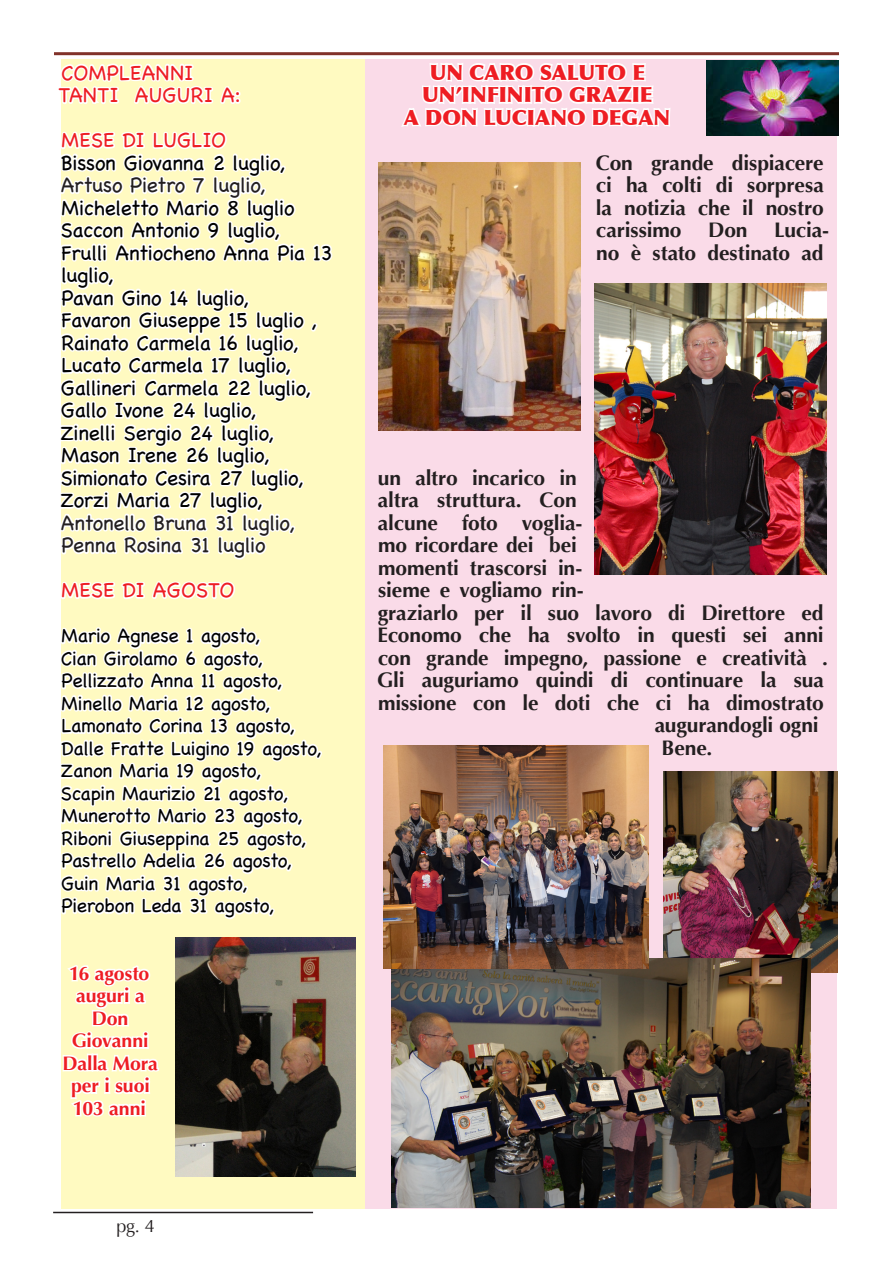
<style>
.page{position:relative;width:893px;height:1263px;background:#fff}
.page>*{position:absolute;margin:0;border:0;box-sizing:border-box;transform-origin:0 0}
.t1{font:700 21px/22.5px "Optima";letter-spacing:-.005em;color:#231f20}
.t2{font:21px/22.5px "Chalkboard";letter-spacing:-.02em;color:#000}
.t3{font:21px "Chalkboard";letter-spacing:-.02em;color:#231f20}
.t4{font:21px "Chalkboard";letter-spacing:.005em;color:#ee1d23}
.t5{font:900 21px "Optima";color:#ee1d23}
.t6{font:19.5px "Chalkboard";letter-spacing:-.02em;color:#000}
.t7{font:700 19.5px/22.5px "Optima";letter-spacing:-.01em;color:#ee1d23;text-align:center}
.t8{font:18px "Optima";color:#231f20}
</style>
<div class="page">
<hr style="left:53px;top:1212px;width:260px;height:1px;background:#231f20">
<hr style="left:54px;top:52px;width:785px;height:3px;background:#81322a">
<div style="left:364px;top:60px;width:473px;height:1149px;background:#fadbe8"></div>
<svg style="left:401px;top:63px;width:270px;height:64px"></svg>
<div style="left:61px;top:59px;width:303px;height:1150px;background:#fffac1"></div>
<svg style="left:55px;top:52px;width:280px;height:868px"></svg>
<svg style="left:62px;top:965px;width:97px;height:152px"></svg>
<img style="left:378px;top:162px;width:202px;height:269px">
<img style="left:594px;top:284px;width:233px;height:290px">
<img style="left:663px;top:771px;width:174px;height:201px">
<img style="left:391px;top:959px;width:419px;height:248px">
<img style="left:383px;top:746px;width:265px;height:222px">
<img style="left:707px;top:61px;width:132px;height:74px">
<img style="left:176px;top:938px;width:179px;height:238px">
<p class="t4" style="left:61px;top:60px;width:134px">COMPLEANNI</p>
<p class="t4" style="left:59px;top:83px;width:184px">TANTI AUGURI A:</p>
<p class="t4" style="left:62px;top:128px;width:166px">MESE DI LUGLIO</p>
<p class="t2" style="left:61px;top:151px;width:226px">Bisson Giovanna 2 luglio,</p>
<p class="t3" style="left:61px;top:173px;width:206px">Artuso Pietro 7 luglio,</p>
<p class="t2" style="left:62px;top:196px;width:234px">Micheletto Mario 8 luglio</p>
<p class="t2" style="left:60px;top:219px;width:221px">Saccon Antonio 9 luglio,</p>
<p class="t2" style="left:61px;top:241px;width:273px">Frulli Antiocheno Anna Pia 13 luglio,</p>
<p class="t2" style="left:61px;top:286px;width:189px">Pavan Gino 14 luglio,</p>
<p class="t2" style="left:62px;top:309px;width:257px">Favaron Giuseppe 15 luglio ,</p>
<p class="t2" style="left:61px;top:331px;width:239px">Rainato Carmela 16 luglio,</p>
<p class="t2" style="left:61px;top:354px;width:231px">Lucato Carmela 17 luglio,</p>
<p class="t2" style="left:61px;top:376px;width:251px">Gallineri Carmela 22 luglio,</p>
<p class="t2" style="left:61px;top:399px;width:197px">Gallo Ivone 24 luglio,</p>
<p class="t2" style="left:60px;top:421px;width:215px">Zinelli Sergio 24 luglio,</p>
<p class="t2" style="left:62px;top:444px;width:209px">Mason Irene 26 luglio,</p>
<p class="t2" style="left:60px;top:466px;width:245px">Simionato Cesira 27 luglio,</p>
<p class="t2" style="left:60px;top:489px;width:204px">Zorzi Maria 27 luglio,</p>
<p class="t3" style="left:61px;top:510px;width:235px">Antonello Bruna 31 luglio,</p>
<p class="t3" style="left:61px;top:533px;width:205px">Penna Rosina 31 luglio</p>
<p class="t4" style="left:62px;top:578px;width:175px">MESE DI AGOSTO</p>
<p class="t6" style="left:62px;top:624px;width:200px">Mario Agnese 1 agosto,</p>
<p class="t6" style="left:61px;top:647px;width:203px">Cian Girolamo 6 agosto,</p>
<p class="t6" style="left:62px;top:669px;width:222px">Pellizzato Anna 11 agosto,</p>
<p class="t6" style="left:62px;top:692px;width:210px">Minello Maria 12 agosto,</p>
<p class="t6" style="left:62px;top:714px;width:235px">Lamonato Corina 13 agosto,</p>
<p class="t6" style="left:61px;top:737px;width:261px">Dalle Fratte Luigino 19 agosto,</p>
<p class="t6" style="left:60px;top:759px;width:202px">Zanon Maria 19 agosto,</p>
<p class="t6" style="left:60px;top:782px;width:229px">Scapin Maurizio 21 agosto,</p>
<p class="t6" style="left:62px;top:804px;width:242px">Munerotto Mario 23 agosto,</p>
<p class="t6" style="left:61px;top:827px;width:246px">Riboni Giuseppina 25 agosto,</p>
<p class="t6" style="left:62px;top:849px;width:232px">Pastrello Adelia 26 agosto,</p>
<p class="t6" style="left:61px;top:872px;width:188px">Guin Maria 31 agosto,</p>
<p class="t6" style="left:62px;top:894px;width:214px">Pierobon Leda 31 agosto,</p>
<p class="t7" style="left:69px;top:962px;width:82px">16 agosto auguri a</p>
<p class="t7" style="left:92px;top:1007px;width:38px">Don</p>
<p class="t7" style="left:63px;top:1030px;width:97px">Giovanni<br>Dalla Mora</p>
<p class="t7" style="left:71px;top:1075px;width:80px;text-align:left">per i suoi<br>103 anni</p>
<p class="t8" style="left:116px;top:1215px;width:40px">pg. 4</p>
<p class="t5" style="left:430px;top:60px;width:217px">UN CARO SALUTO E</p>
<p class="t5" style="left:422px;top:82px;width:232px">UN’INFINITO GRAZIE</p>
<p class="t5" style="left:404px;top:105px;width:268px">A DON LUCIANO DEGAN</p>
<p class="t1" style="left:596px;top:152px;width:229px;text-align:justify">Con grande dispiacere ci ha colti di sorpresa la notizia che il nostro carissimo</p>
<p class="t1" style="left:596px;top:219px;width:234px;text-align:right">Lucia-<br>no è stato destinato ad</p>
<p class="t1" style="left:708px;top:219px;width:41px">Don</p>
<p class="t1" style="left:378px;top:467px;width:452px">un altro incarico in<br>altra struttura. Con<br>alcune foto voglia-<br>mo ricordare dei bei<br>momenti trascorsi in-<br>sieme e vogliamo rin-<br>graziarlo per il suo lavoro di Direttore ed<br>Economo che ha svolto in questi sei anni con grande impegno, passione e creatività .</p>
<p class="t1" style="left:377px;top:669px;width:448px">Gli auguriamo quindi di continuare la sua missione con le doti che ci ha dimostrato</p>
<p class="t1" style="left:662px;top:714px;width:159px;text-indent:-7px">augurandogli ogni<br>Bene.</p>
</div>
